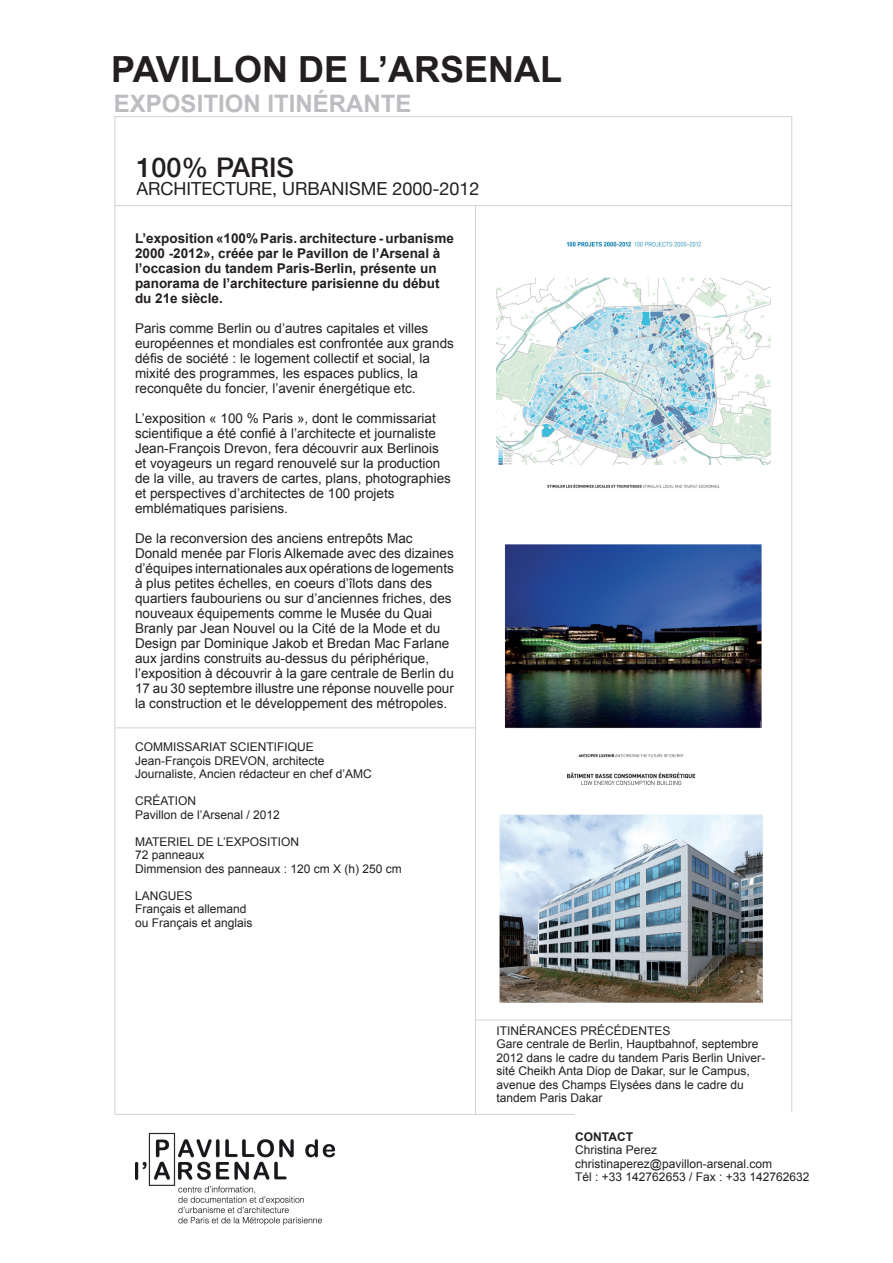
<style>
.page{position:relative;width:893px;height:1263px;background:#fff}
.page>*{position:absolute;margin:0;border:0;box-sizing:border-box;transform-origin:0 0}
.t1{font:700 36px "Arial";color:#231f20}
.t2{font:500 27px "Helvetica Neue";color:#231f20}
.t3{font:700 24px "Arial";color:#bcbdc0}
.t4{font:18px "Helvetica Neue";color:#231f20}
.t5{font:13.5px/15px "Arial";color:#231f20}
.t6{font:700 13.5px "Arial";color:#231f20}
.t7{font:12px/13.5px "Arial";color:#231f20}
.t8{font:700 12px "Arial";color:#231f20}
.t9{font:700 10.5px "Arial";color:#231f20}
</style>
<div class="page">
<hr style="left:475px;top:206px;width:1px;height:908px;background:#d1d2d4">
<hr style="left:114px;top:205px;width:678px;height:1px;background:#d1d2d4">
<hr style="left:116px;top:727px;width:360px;height:1px;background:#d1d2d4">
<img style="left:496px;top:241px;width:274px;height:224px">
<img style="left:505px;top:484px;width:257px;height:244px">
<img style="left:499px;top:754px;width:264px;height:249px">
<hr style="left:475px;top:1020px;width:317px;height:1px;background:#d1d2d4">
<img style="left:135px;top:1132px;width:200px;height:92px">
<h1 class="t1" style="left:111px;top:45px;width:452px">PAVILLON DE L’ARSENAL</h1>
<p class="t3" style="left:114px;top:88px;width:299px">EXPOSITION ITINÉRANTE</p>
<p class="t2" style="left:136px;top:145px;width:159px">100% PARIS</p>
<p class="t4" style="left:136px;top:175px;width:345px">ARCHITECTURE, URBANISME 2000-2012</p>
<p class="t6" style="left:135px;top:230px;width:320px">L’exposition «100% Paris. architecture - urbanisme</p>
<p class="t6" style="left:135px;top:245px;width:307px">2000 -2012», créée par le Pavillon de l’Arsenal à</p>
<p class="t6" style="left:135px;top:260px;width:303px">l’occasion du tandem Paris-Berlin, présente un</p>
<p class="t6" style="left:135px;top:275px;width:306px">panorama de l’architecture parisienne du début</p>
<p class="t6" style="left:135px;top:290px;width:89px">du 21e siècle.</p>
<p class="t5" style="left:135px;top:321px;width:295px">Paris comme Berlin ou d’autres capitales et villes</p>
<p class="t5" style="left:135px;top:336px;width:320px">européennes et mondiales est confrontée aux grands</p>
<p class="t5" style="left:135px;top:351px;width:296px">défis de société : le logement collectif et social, la</p>
<p class="t5" style="left:135px;top:366px;width:284px">mixité des programmes, les espaces publics, la</p>
<p class="t5" style="left:135px;top:381px;width:282px">reconquête du foncier, l’avenir énergétique etc.</p>
<p class="t5" style="left:135px;top:411px;width:302px">L’exposition « 100 % Paris », dont le commissariat</p>
<p class="t5" style="left:135px;top:426px;width:302px">scientifique a été confié à l’architecte et journaliste</p>
<p class="t5" style="left:135px;top:441px;width:305px">Jean-François Drevon, fera découvrir aux Berlinois</p>
<p class="t5" style="left:135px;top:456px;width:307px">et voyageurs un regard renouvelé sur la production</p>
<p class="t5" style="left:135px;top:471px;width:317px">de la ville, au travers de cartes, plans, photographies</p>
<p class="t5" style="left:135px;top:486px;width:261px">et perspectives d’architectes de 100 projets</p>
<p class="t5" style="left:135px;top:501px;width:155px">emblématiques parisiens.</p>
<p class="t5" style="left:135px;top:531px;width:279px">De la reconversion des anciens entrepôts Mac</p>
<p class="t5" style="left:135px;top:546px;width:320px">Donald menée par Floris Alkemade avec des dizaines</p>
<p class="t5" style="left:135px;top:561px;width:320px">d’équipes internationales aux opérations de logements</p>
<p class="t5" style="left:135px;top:576px;width:299px">à plus petites échelles, en coeurs d’îlots dans des</p>
<p class="t5" style="left:135px;top:591px;width:318px">quartiers faubouriens ou sur d’anciennes friches, des</p>
<p class="t5" style="left:135px;top:606px;width:299px">nouveaux équipements comme le Musée du Quai</p>
<p class="t5" style="left:135px;top:621px;width:307px">Branly par Jean Nouvel ou la Cité de la Mode et du</p>
<p class="t5" style="left:135px;top:636px;width:316px">Design par Dominique Jakob et Bredan Mac Farlane</p>
<p class="t5" style="left:135px;top:651px;width:296px">aux jardins construits au-dessus du périphérique,</p>
<p class="t5" style="left:135px;top:666px;width:320px">l’exposition à découvrir à la gare centrale de Berlin du</p>
<p class="t5" style="left:135px;top:681px;width:320px">17 au 30 septembre illustre une réponse nouvelle pour la construction et le développement des métropoles.</p>
<p class="t7" style="left:135px;top:740px;width:180px">COMMISSARIAT SCIENTIFIQUE</p>
<p class="t7" style="left:135px;top:754px;width:191px">Jean-François DREVON, architecte</p>
<p class="t7" style="left:135px;top:767px;width:238px">Journaliste, Ancien rédacteur en chef d’AMC</p>
<p class="t7" style="left:135px;top:794px;width:63px">CRÉATION</p>
<p class="t7" style="left:135px;top:808px;width:146px">Pavillon de l’Arsenal / 2012</p>
<p class="t7" style="left:135px;top:835px;width:166px">MATERIEL DE L’EXPOSITION</p>
<p class="t7" style="left:135px;top:848px;width:71px">72 panneaux</p>
<p class="t7" style="left:135px;top:862px;width:268px">Dimmension des panneaux : 120 cm X (h) 250 cm</p>
<p class="t7" style="left:135px;top:889px;width:59px">LANGUES</p>
<p class="t7" style="left:135px;top:902px;width:113px">Français et allemand</p>
<p class="t7" style="left:135px;top:916px;width:119px">ou Français et anglais</p>
<p class="t7" style="left:496px;top:1024px;width:176px">ITINÉRANCES PRÉCÉDENTES</p>
<p class="t7" style="left:496px;top:1037px;width:270px">Gare centrale de Berlin, Hauptbahnof, septembre 2012 dans le cadre du tandem Paris Berlin Univer&shy;sité Cheikh Anta Diop de Dakar, sur le Campus, avenue des Champs Elysées dans le cadre du tandem Paris Dakar</p>
<p class="t8" style="left:575px;top:1128px;width:59px">CONTACT</p>
<p class="t7" style="left:575px;top:1143px;width:84px">Christina Perez</p>
<p class="t7" style="left:575px;top:1157px;width:198px">christinaperez@pavillon-arsenal.com</p>
<p class="t7" style="left:575px;top:1170px;width:236px">Tél : +33 142762653 / Fax : +33 142762632</p>
<p class="t9" style="left:575px;top:1131px;width:52px">CONTACT</p>
<p class="t7" style="left:575px;top:1145px;width:182px">Hélène Ficat heleneficat@pavillon-arsenal.com</p>
<p class="t7" style="left:575px;top:1173px;width:217px">Tél:+33 142762653 / Fax:+33 142762632</p>
</div>
